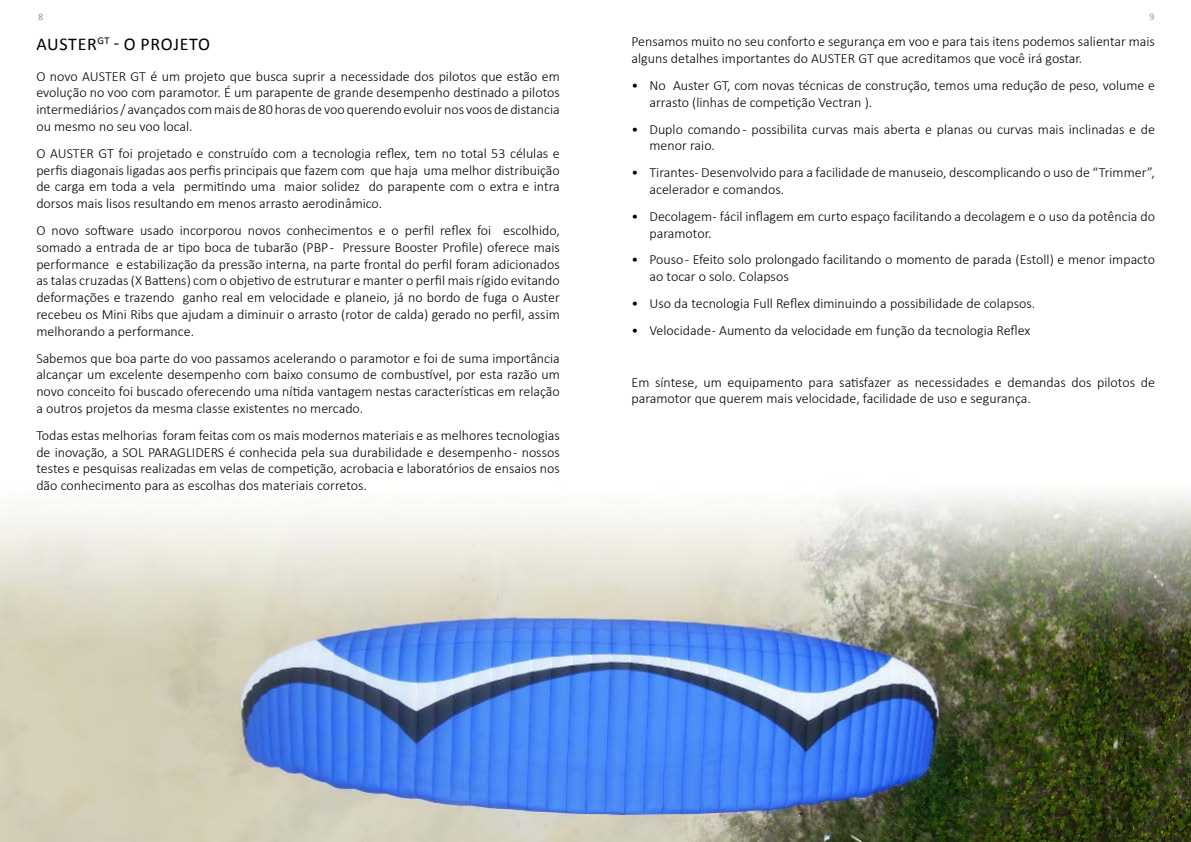
<style>
.page{position:relative;width:1191px;height:842px;background:#fff}
.page>*{position:absolute;margin:0;border:0;box-sizing:border-box;transform-origin:0 0}
.t1{font:18px "Calibri";letter-spacing:.04em;color:#000}
.t2{font:300 14px/16.8px "Calibri";color:#000}
.t3{font:10px "Calibri";color:#939598}
</style>
<div class="page">
<img style="left:0;top:492px;width:1191px;height:350px">
<p class="t3" style="left:38px;top:10px;width:7px">8</p>
<p class="t3" style="left:1149px;top:10px;width:7px">9</p>
<p class="t1" style="left:36px;top:32px;width:175px">AUSTER<sup>GT</sup> - O PROJETO</p>
<p class="t2" style="left:36px;top:67px;width:525px;text-align:justify">O novo AUSTER GT é um projeto que busca suprir a necessidade dos pilotos que estão em evolução no voo com paramotor. É um parapente de grande desempenho destinado a pilotos intermediários / avançados com mais de 80 horas de voo querendo evoluir nos voos de distancia ou mesmo no seu voo local.</p>
<p class="t2" style="left:36px;top:145px;width:525px;text-align:justify">O AUSTER GT foi projetado e construído com a tecnologia reflex, tem no total 53 células e perfis diagonais ligadas aos perfis principais que fazem com que haja uma melhor distribuição de carga em toda a vela permitindo uma maior solidez do parapente com o extra e intra dorsos mais lisos resultando em menos arrasto aerodinâmico.</p>
<p class="t2" style="left:36px;top:222px;width:525px;text-align:justify">O novo software usado incorporou novos conhecimentos e o perfil reflex foi escolhido, somado a entrada de ar tipo boca de tubarão (PBP - Pressure Booster Profile) oferece mais performance e estabilização da pressão interna, na parte frontal do perfil foram adicionados as talas cruzadas (X Battens) com o objetivo de estruturar e manter o perfil mais rígido evitando deformações e trazendo ganho real em velocidade e planeio, já no bordo de fuga o Auster recebeu os Mini Ribs que ajudam a diminuir o arrasto (rotor de calda) gerado no perfil, assim melhorando a performance.</p>
<p class="t2" style="left:36px;top:349px;width:525px;text-align:justify">Sabemos que boa parte do voo passamos acelerando o paramotor e foi de suma importância alcançar um excelente desempenho com baixo consumo de combustível, por esta razão um novo conceito foi buscado oferecendo uma nítida vantagem nestas características em relação a outros projetos da mesma classe existentes no mercado.</p>
<p class="t2" style="left:36px;top:427px;width:525px;text-align:justify">Todas estas melhorias foram feitas com os mais modernos materiais e as melhores tecnologias de inovação, a SOL PARAGLIDERS é conhecida pela sua durabilidade e desempenho - nossos testes e pesquisas realizadas em velas de competição, acrobacia e laboratórios de ensaios nos dão conhecimento para as escolhas dos materiais corretos.</p>
<p class="t2" style="left:631px;top:33px;width:525px">Pensamos muito no seu conforto e segurança em voo e para tais itens podemos salientar mais alguns detalhes importantes do AUSTER GT que acreditamos que você irá gostar.</p>
<p class="t2" style="left:649px;top:77px;width:507px;text-indent:-18px">• No Auster GT, com novas técnicas de construção, temos uma redução de peso, volume e arrasto (linhas de competição Vectran ).</p>
<p class="t2" style="left:649px;top:120px;width:507px;text-indent:-18px">• Duplo comando - possibilita curvas mais aberta e planas ou curvas mais inclinadas e de menor raio.</p>
<p class="t2" style="left:649px;top:164px;width:507px;text-indent:-18px">• Tirantes - Desenvolvido para a facilidade de manuseio, descomplicando o uso de “Trimmer”, acelerador e comandos.</p>
<p class="t2" style="left:649px;top:208px;width:507px;text-indent:-18px">• Decolagem - fácil inflagem em curto espaço facilitando a decolagem e o uso da potência do paramotor.</p>
<p class="t2" style="left:649px;top:251px;width:507px;text-indent:-18px">• Pouso - Efeito solo prolongado facilitando o momento de parada (Estoll) e menor impacto ao tocar o solo. Colapsos</p>
<p class="t2" style="left:631px;top:295px;width:405px">• Uso da tecnologia Full Reflex diminuindo a possibilidade de colapsos.</p>
<p class="t2" style="left:631px;top:322px;width:400px">• Velocidade - Aumento da velocidade em função da tecnologia Reflex</p>
<p class="t2" style="left:631px;top:373px;width:525px">Em síntese, um equipamento para satisfazer as necessidades e demandas dos pilotos de paramotor que querem mais velocidade, facilidade de uso e segurança.</p>
</div>
